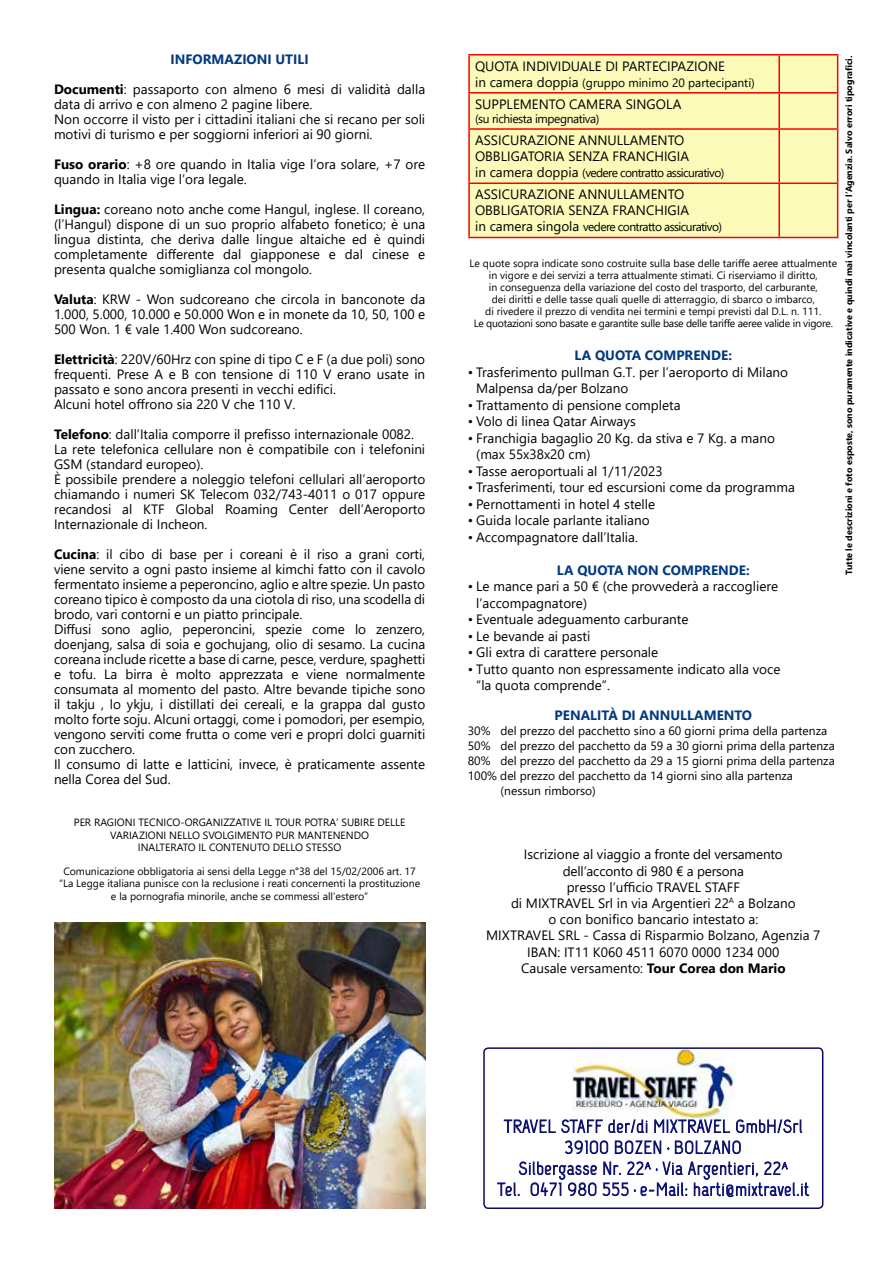
<style>
.page{position:relative;width:893px;height:1263px;background:#fff}
.page>*{position:absolute;margin:0;border:0;box-sizing:border-box;transform-origin:0 0}
.t1{font:18px/21px "Capsuula";letter-spacing:.05em;color:#130c44}
.t2{font:13.5px/15px "Segoe UI";color:#000}
.t3{font:700 13.5px "Segoe UI";color:#003882}
.t4{font:12px "Segoe UI";color:#000}
.t5{font:12px "Segoe UI";letter-spacing:-.05em;color:#000}
.t6{font:12px "Segoe UI";letter-spacing:-.035em;color:#000}
.t7{font:10.5px/12px "Segoe UI";color:#000;text-align:center}
.t8{font:700 9px "Segoe UI";color:#000}
.s1{font-weight:700}
.s2{font-size:13.5px}
</style>
<div class="page">
<div style="left:470px;top:56px;width:367px;height:181px;background:#fbfab9"></div>
<hr style="left:468px;top:54px;width:311px;height:2px;background:#fb0000">
<hr style="left:468px;top:56px;width:2px;height:36px;background:#fb0000">
<hr style="left:779px;top:54px;width:59px;height:2px;background:#fb0000">
<hr style="left:778px;top:56px;width:2px;height:36px;background:#fb0000">
<hr style="left:837px;top:56px;width:1px;height:36px;background:#fb0000">
<hr style="left:468px;top:92px;width:311px;height:2px;background:#fb0000">
<hr style="left:468px;top:94px;width:2px;height:34px;background:#fb0000">
<hr style="left:779px;top:92px;width:59px;height:2px;background:#fb0000">
<hr style="left:778px;top:94px;width:2px;height:34px;background:#fb0000">
<hr style="left:837px;top:94px;width:1px;height:34px;background:#fb0000">
<hr style="left:468px;top:128px;width:311px;height:2px;background:#fb0000">
<hr style="left:468px;top:130px;width:2px;height:52px;background:#fb0000">
<hr style="left:779px;top:128px;width:59px;height:2px;background:#fb0000">
<hr style="left:778px;top:130px;width:2px;height:52px;background:#fb0000">
<hr style="left:837px;top:130px;width:1px;height:52px;background:#fb0000">
<hr style="left:468px;top:182px;width:311px;height:2px;background:#fb0000">
<hr style="left:468px;top:184px;width:2px;height:53px;background:#fb0000">
<hr style="left:779px;top:182px;width:59px;height:2px;background:#fb0000">
<hr style="left:778px;top:184px;width:2px;height:53px;background:#fb0000">
<hr style="left:837px;top:184px;width:1px;height:53px;background:#fb0000">
<hr style="left:468px;top:237px;width:311px;height:1px;background:#fb0000">
<hr style="left:779px;top:237px;width:59px;height:1px;background:#fb0000">
<div style="left:483px;top:1047px;width:340px;height:162px;border:2px solid #0a0b64;border-radius:4px"></div>
<svg style="left:497px;top:1118px;width:312px;height:80px"></svg>
<img style="left:572px;top:1050px;width:162px;height:68px">
<img style="left:54px;top:923px;width:371px;height:286px">
<p class="t3" style="left:171px;top:46px;width:140px">INFORMAZIONI UTILI</p>
<p class="t2" style="left:54px;top:80px;width:373px"><span class="s1">Documenti</span>: passaporto con almeno 6 mesi di validità dalla data di arrivo e con almeno 2 pagine libere.<br>Non occorre il visto per i cittadini italiani che si recano per soli motivi di turismo e per soggiorni inferiori ai 90 giorni.</p>
<p class="t2" style="left:54px;top:155px;width:373px"><span class="s1">Fuso orario</span>: +8 ore quando in Italia vige l’ora solare, +7 ore quando in Italia vige l’ora legale.</p>
<p class="t2" style="left:54px;top:200px;width:373px;text-align:justify"><span class="s1">Lingua:</span> coreano noto anche come Hangul, inglese. Il coreano, (l’Hangul) dispone di un suo proprio alfabeto fonetico; è una lingua distinta, che deriva dalle lingue altaiche ed è quindi completamente differente dal giapponese e dal cinese e presenta qualche somiglianza col mongolo.</p>
<p class="t2" style="left:54px;top:290px;width:373px;text-align:justify"><span class="s1">Valuta</span>: KRW - Won sudcoreano che circola in banconote da 1.000, 5.000, 10.000 e 50.000 Won e in monete da 10, 50, 100 e 500 Won. 1 € vale 1.400 Won sudcoreano.</p>
<p class="t2" style="left:54px;top:350px;width:373px"><span class="s1">Elettricità</span>: 220V/60Hrz con spine di tipo C e F (a due poli) sono frequenti. Prese A e B con tensione di 110 V erano usate in passato e sono ancora presenti in vecchi edifici.<br>Alcuni hotel offrono sia 220 V che 110 V.</p>
<p class="t2" style="left:54px;top:425px;width:373px"><span class="s1">Telefono</span>: dall’Italia comporre il prefisso internazionale 0082.<br>La rete telefonica cellulare non è compatibile con i telefonini GSM (standard europeo).<br>È possibile prendere a noleggio telefoni cellulari all’aeroporto chiamando i numeri SK Telecom 032/743-4011 o 017 oppure recandosi al KTF Global Roaming Center dell’Aeroporto Internazionale di Incheon.</p>
<p class="t2" style="left:54px;top:545px;width:373px"><span class="s1">Cucina</span>: il cibo di base per i coreani è il riso a grani corti, viene servito a ogni pasto insieme al kimchi fatto con il cavolo fermentato insieme a peperoncino, aglio e altre spezie. Un pasto coreano tipico è composto da una ciotola di riso, una scodella di brodo, vari contorni e un piatto principale.<br>Diffusi sono aglio, peperoncini, spezie come lo zenzero, doenjang, salsa di soia e gochujang, olio di sesamo. La cucina coreana include ricette a base di carne, pesce, verdure, spaghetti e tofu. La birra è molto apprezzata e viene normalmente consumata al momento del pasto. Altre bevande tipiche sono il takju , lo ykju, i distillati dei cereali, e la grappa dal gusto molto forte soju. Alcuni ortaggi, come i pomodori, per esempio, vengono serviti come frutta o come veri e propri dolci guarniti con zucchero.<br>Il consumo di latte e latticini, invece, è praticamente assente nella Corea del Sud.</p>
<p class="t7" style="left:74px;top:815px;width:333px;line-height:12.6px">PER RAGIONI TECNICO-ORGANIZZATIVE IL TOUR POTRA’ SUBIRE DELLE<br>VARIAZIONI NELLO SVOLGIMENTO PUR MANTENENDO<br>INALTERATO IL CONTENUTO DELLO STESSO</p>
<p class="t7" style="left:59px;top:864px;width:362px;line-height:12.6px">Comunicazione obbligatoria ai sensi della Legge n°38 del 15/02/2006 art. 17 “La Legge italiana punisce con la reclusione i reati concernenti la prostituzione e la pornografia minorile, anche se commessi all’estero”</p>
<p class="t2" style="left:475px;top:57px;width:251px">QUOTA INDIVIDUALE DI PARTECIPAZIONE</p>
<p class="t4" style="left:475px;top:71px;width:281px"><span class="s2">in camera doppia</span> (gruppo minimo 20 partecipanti)</p>
<p class="t2" style="left:475px;top:95px;width:208px">SUPPLEMENTO CAMERA SINGOLA</p>
<p class="t6" style="left:475px;top:107px;width:126px">(su richiesta impegnativa)</p>
<p class="t2" style="left:475px;top:131px;width:216px;line-height:16.2px">ASSICURAZIONE ANNULLAMENTO<br>OBBLIGATORIA SENZA FRANCHIGIA</p>
<p class="t5" style="left:475px;top:162px;width:251px"><span class="s2">in camera doppia</span> (vedere contratto assicurativo)</p>
<p class="t2" style="left:475px;top:185px;width:216px;line-height:16.2px">ASSICURAZIONE ANNULLAMENTO<br>OBBLIGATORIA SENZA FRANCHIGIA</p>
<p class="t5" style="left:475px;top:216px;width:249px"><span class="s2">in camera singola</span> vedere contratto assicurativo)</p>
<p class="t7" style="left:470px;top:256px;width:369px">Le quote sopra indicate sono costruite sulla base delle tariffe aeree attualmente in vigore e dei servizi a terra attualmente stimati. Ci riserviamo il diritto,<br>in conseguenza della variazione del costo del trasporto, del carburante,<br>dei diritti e delle tasse quali quelle di atterraggio, di sbarco o imbarco,<br>di rivedere il prezzo di vendita nei termini e tempi previsti dal D.L. n. 111.<br>Le quotazioni sono basate e garantite sulle base delle tariffe aeree valide in vigore.</p>
<p class="t3" style="left:575px;top:342px;width:159px">LA QUOTA COMPRENDE:</p>
<p class="t2" style="left:476px;top:362px;width:313px;line-height:16.5px;text-indent:-9px">• Trasferimento pullman G.T. per l’aeroporto di Milano<br>Malpensa da/per Bolzano</p>
<p class="t2" style="left:468px;top:396px;width:214px">• Trattamento di pensione completa</p>
<p class="t2" style="left:468px;top:413px;width:170px">• Volo di linea Qatar Airways</p>
<p class="t2" style="left:476px;top:428px;width:300px;line-height:16.5px;text-indent:-9px">• Franchigia bagaglio 20 Kg. da stiva e 7 Kg. a mano (max 55x38x20 cm)</p>
<p class="t2" style="left:468px;top:462px;width:196px">• Tasse aeroportuali al 1/11/2023</p>
<p class="t2" style="left:468px;top:479px;width:329px">• Trasferimenti, tour ed escursioni come da programma</p>
<p class="t2" style="left:468px;top:495px;width:189px">• Pernottamenti in hotel 4 stelle</p>
<p class="t2" style="left:468px;top:511px;width:183px">• Guida locale parlante italiano</p>
<p class="t2" style="left:468px;top:528px;width:172px">• Accompagnatore dall’Italia.</p>
<p class="t3" style="left:557px;top:557px;width:194px">LA QUOTA NON COMPRENDE:</p>
<p class="t2" style="left:476px;top:577px;width:303px;line-height:16.5px;text-indent:-9px">• Le mance pari a 50 € (che provvederà a raccogliere l’accompagnatore)</p>
<p class="t2" style="left:468px;top:610px;width:222px">• Eventuale adeguamento carburante</p>
<p class="t2" style="left:468px;top:627px;width:124px">• Le bevande ai pasti</p>
<p class="t2" style="left:468px;top:643px;width:192px">• Gli extra di carattere personale</p>
<p class="t2" style="left:476px;top:659px;width:306px;line-height:16.5px;text-indent:-9px">• Tutto quanto non espressamente indicato alla voce “la quota comprende”.</p>
<p class="t3" style="left:554px;top:702px;width:199px">PENALITÀ DI ANNULLAMENTO</p>
<p class="t4" style="left:468px;top:719px;width:361px">30% del prezzo del pacchetto sino a 60 giorni prima della partenza</p>
<p class="t4" style="left:468px;top:734px;width:369px">50% del prezzo del pacchetto da 59 a 30 giorni prima della partenza</p>
<p class="t4" style="left:468px;top:749px;width:369px">80% del prezzo del pacchetto da 29 a 15 giorni prima della partenza</p>
<p class="t4" style="left:468px;top:764px;width:327px">100% del prezzo del pacchetto da 14 giorni sino alla partenza</p>
<p class="t4" style="left:501px;top:779px;width:97px">(nessun rimborso)</p>
<p class="t8" style="left:840px;top:575px;width:521px;rotate:-90deg">Tutte le descrizioni e foto esposte, sono puramente indicative e quindi mai vincolanti per l’Agenzia. Salvo errori tipografici.</p>
<p class="t2" style="left:486px;top:845px;width:336px;line-height:16.2px;text-align:center">Iscrizione al viaggio a fronte del versamento<br>dell’acconto di 980 € a persona<br>presso l’ufficio TRAVEL STAFF<br>di MIXTRAVEL Srl in via Argentieri 22<sup>A</sup> a Bolzano<br>o con bonifico bancario intestato a:<br>MIXTRAVEL SRL - Cassa di Risparmio Bolzano, Agenzia 7<br>IBAN: IT11 K060 4511 6070 0000 1234 000<br>Causale versamento: <span class="s1">Tour Corea don Mario</span></p>
<h1 class="t1" style="left:565px;top:1117px;width:239px;text-indent:-61px">TRAVEL STAFF der/di MIXTRAVEL GmbH/Srl<br>39100 BOZEN</h1>
<h1 class="t1" style="left:674px;top:1138px;width:69px">BOLZANO</h1>
<h1 class="t1" style="left:519px;top:1159px;width:271px">Silbergasse Nr. 22<sup>A</sup> <sup>∙</sup> Via Argentieri, 22<sup>A</sup></h1>
<h1 class="t1" style="left:497px;top:1180px;width:133px">Tel. 0471 980 555</h1>
<h1 class="t1" style="left:640px;top:1180px;width:170px">e-Mail: harti@mixtravel.it</h1>
</div>
